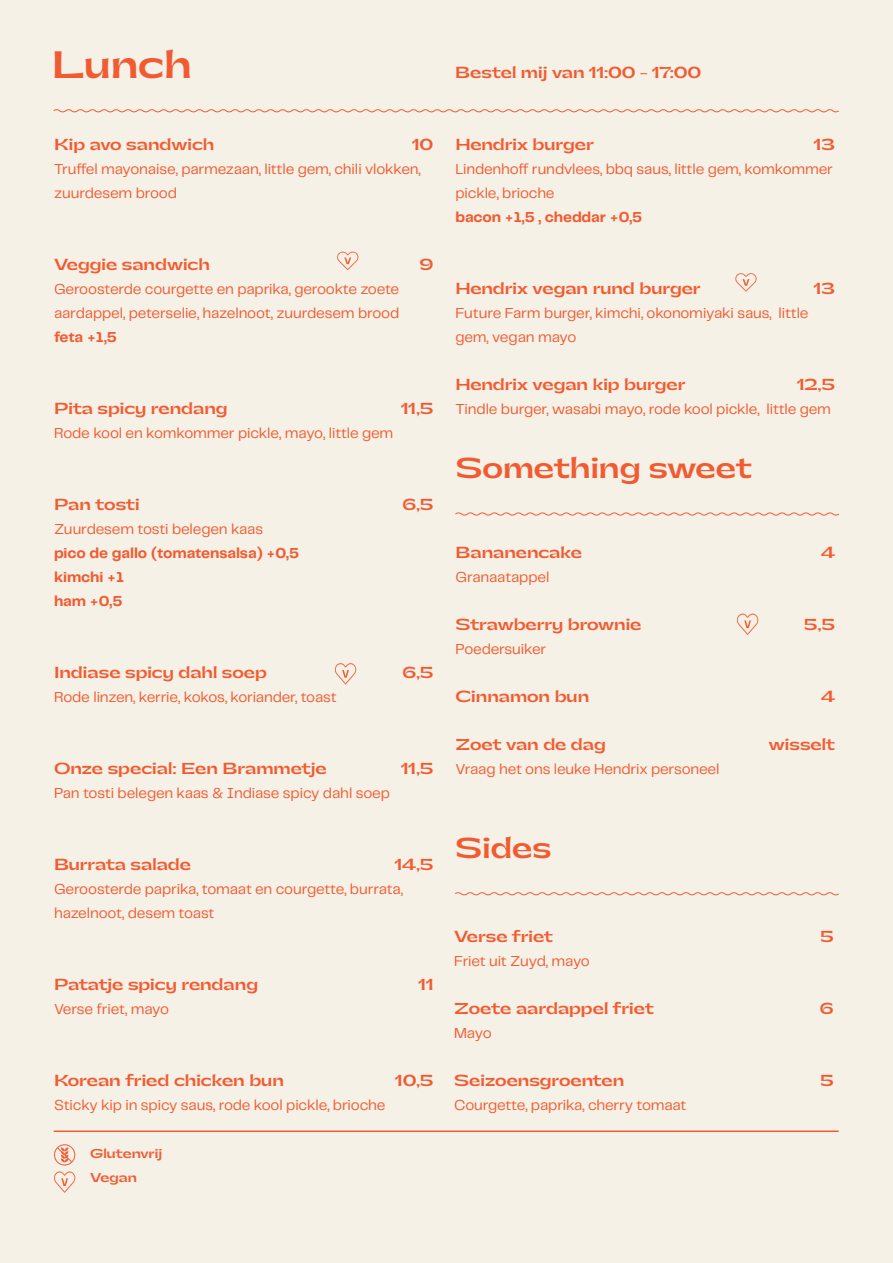
<style>
.page{position:relative;width:893px;height:1263px;background:#f6f1e6}
.page>*{position:absolute;margin:0;border:0;box-sizing:border-box;transform-origin:0 0}
.t1{font:700 36px "Gatwick";letter-spacing:-.005em;color:#f15b32}
.t2{font:700 27px "Gatwick";letter-spacing:-.005em;color:#f15b32}
.t3{font:15px/24px "Telegraf";letter-spacing:-.01em;color:#f15b32}
.t4{font:700 15px "Gatwick";color:#f15b32}
.t5{font:700 15px "Telegraf";letter-spacing:-.01em;color:#f15b32}
.t6{font:700 12px "Gatwick";color:#f15b32}
</style>
<div class="page">
<svg style="left:455px;top:892px;width:384px;height:4px"></svg>
<hr style="left:54px;top:1130px;width:785px;height:2px;background:#f15b32">
<svg style="left:53px;top:109px;width:786px;height:4px"></svg>
<svg style="left:455px;top:512px;width:385px;height:4px"></svg>
<svg style="left:337px;top:251px;width:22px;height:19px"></svg>
<svg style="left:335px;top:663px;width:21px;height:21px"></svg>
<svg style="left:735px;top:273px;width:22px;height:19px"></svg>
<svg style="left:737px;top:613px;width:21px;height:22px"></svg>
<svg style="left:54px;top:1144px;width:22px;height:49px"></svg>
<p class="t1" style="left:52px;top:40px;width:142px">Lunch</p>
<p class="t4" style="left:455px;top:62px;width:248px">Bestel mij van 11:00 - 17:00</p>
<p class="t4" style="left:54px;top:134px;width:162px">Kip avo sandwich</p>
<p class="t4" style="left:412px;top:134px;width:23px">10</p>
<p class="t3" style="left:54px;top:157px;width:368px">Truffel mayonaise, parmezaan, little gem, chili vlokken, zuurdesem brood</p>
<p class="t4" style="left:54px;top:254px;width:157px">Veggie sandwich</p>
<p class="t4" style="left:420px;top:254px;width:15px">9</p>
<p class="t3" style="left:54px;top:277px;width:347px">Geroosterde courgette en paprika, gerookte zoete aardappel, peterselie, hazelnoot, zuurdesem brood</p>
<p class="t5" style="left:54px;top:327px;width:64px">feta +1,5</p>
<p class="t4" style="left:54px;top:398px;width:175px">Pita spicy rendang</p>
<p class="t4" style="left:401px;top:398px;width:34px">11,5</p>
<p class="t3" style="left:54px;top:421px;width:341px">Rode kool en komkommer pickle, mayo, little gem</p>
<p class="t4" style="left:54px;top:494px;width:87px">Pan tosti</p>
<p class="t4" style="left:402px;top:494px;width:33px">6,5</p>
<p class="t3" style="left:54px;top:517px;width:211px">Zuurdesem tosti belegen kaas</p>
<p class="t5" style="left:54px;top:543px;width:247px">pico de gallo (tomatensalsa) +0,5</p>
<p class="t5" style="left:54px;top:567px;width:71px">kimchi +1</p>
<p class="t5" style="left:54px;top:591px;width:70px">ham +0,5</p>
<p class="t4" style="left:54px;top:662px;width:215px">Indiase spicy dahl soep</p>
<p class="t4" style="left:402px;top:662px;width:33px">6,5</p>
<p class="t3" style="left:54px;top:685px;width:284px">Rode linzen, kerrie, kokos, koriander, toast</p>
<p class="t4" style="left:54px;top:758px;width:274px">Onze special: Een Brammetje</p>
<p class="t4" style="left:401px;top:758px;width:34px">11,5</p>
<p class="t3" style="left:54px;top:781px;width:338px">Pan tosti belegen kaas &amp; Indiase spicy dahl soep</p>
<p class="t4" style="left:54px;top:854px;width:138px">Burrata salade</p>
<p class="t4" style="left:395px;top:854px;width:40px">14,5</p>
<p class="t3" style="left:54px;top:877px;width:351px">Geroosterde paprika, tomaat en courgette, burrata, hazelnoot, desem toast</p>
<p class="t4" style="left:54px;top:974px;width:206px">Patatje spicy rendang</p>
<p class="t4" style="left:418px;top:974px;width:17px">11</p>
<p class="t3" style="left:54px;top:997px;width:117px">Verse friet, mayo</p>
<p class="t4" style="left:54px;top:1070px;width:231px">Korean fried chicken bun</p>
<p class="t4" style="left:395px;top:1070px;width:40px">10,5</p>
<p class="t3" style="left:54px;top:1093px;width:333px">Sticky kip in spicy saus, rode kool pickle, brioche</p>
<p class="t6" style="left:90px;top:1145px;width:74px">Glutenvrij</p>
<p class="t6" style="left:90px;top:1169px;width:48px">Vegan</p>
<p class="t4" style="left:455px;top:134px;width:140px">Hendrix burger</p>
<p class="t4" style="left:814px;top:134px;width:23px">13</p>
<p class="t3" style="left:455px;top:157px;width:379px">Lindenhoff rundvlees, bbq saus, little gem, komkommer pickle, brioche</p>
<p class="t5" style="left:455px;top:207px;width:188px">bacon +1,5 , cheddar +0,5</p>
<p class="t4" style="left:455px;top:278px;width:247px">Hendrix vegan rund burger</p>
<p class="t4" style="left:814px;top:278px;width:23px">13</p>
<p class="t3" style="left:455px;top:301px;width:355px">Future Farm burger, kimchi, okonomiyaki saus, little gem, vegan mayo</p>
<p class="t4" style="left:455px;top:374px;width:232px">Hendrix vegan kip burger</p>
<p class="t4" style="left:797px;top:374px;width:39px">12,5</p>
<p class="t3" style="left:455px;top:397px;width:377px">Tindle burger, wasabi mayo, rode kool pickle, little gem</p>
<p class="t2" style="left:455px;top:450px;width:298px">Something sweet</p>
<p class="t4" style="left:455px;top:542px;width:128px">Bananencake</p>
<p class="t4" style="left:821px;top:542px;width:15px">4</p>
<p class="t3" style="left:455px;top:565px;width:95px">Granaatappel</p>
<p class="t4" style="left:455px;top:614px;width:188px">Strawberry brownie</p>
<p class="t4" style="left:804px;top:614px;width:32px">5,5</p>
<p class="t3" style="left:455px;top:637px;width:92px">Poedersuiker</p>
<p class="t4" style="left:455px;top:686px;width:135px">Cinnamon bun</p>
<p class="t4" style="left:821px;top:686px;width:15px">4</p>
<p class="t4" style="left:455px;top:734px;width:152px">Zoet van de dag</p>
<p class="t4" style="left:769px;top:734px;width:68px">wisselt</p>
<p class="t3" style="left:455px;top:757px;width:265px">Vraag het ons leuke Hendrix personeel</p>
<p class="t2" style="left:455px;top:830px;width:98px">Sides</p>
<p class="t4" style="left:454px;top:926px;width:100px">Verse friet</p>
<p class="t4" style="left:820px;top:926px;width:15px">5</p>
<p class="t3" style="left:454px;top:949px;width:137px">Friet uit Zuyd, mayo</p>
<p class="t4" style="left:454px;top:998px;width:201px">Zoete aardappel friet</p>
<p class="t4" style="left:820px;top:998px;width:15px">6</p>
<p class="t3" style="left:454px;top:1021px;width:39px">Mayo</p>
<p class="t4" style="left:454px;top:1070px;width:172px">Seizoensgroenten</p>
<p class="t4" style="left:820px;top:1070px;width:15px">5</p>
<p class="t3" style="left:454px;top:1093px;width:234px">Courgette, paprika, cherry tomaat</p>
</div>
